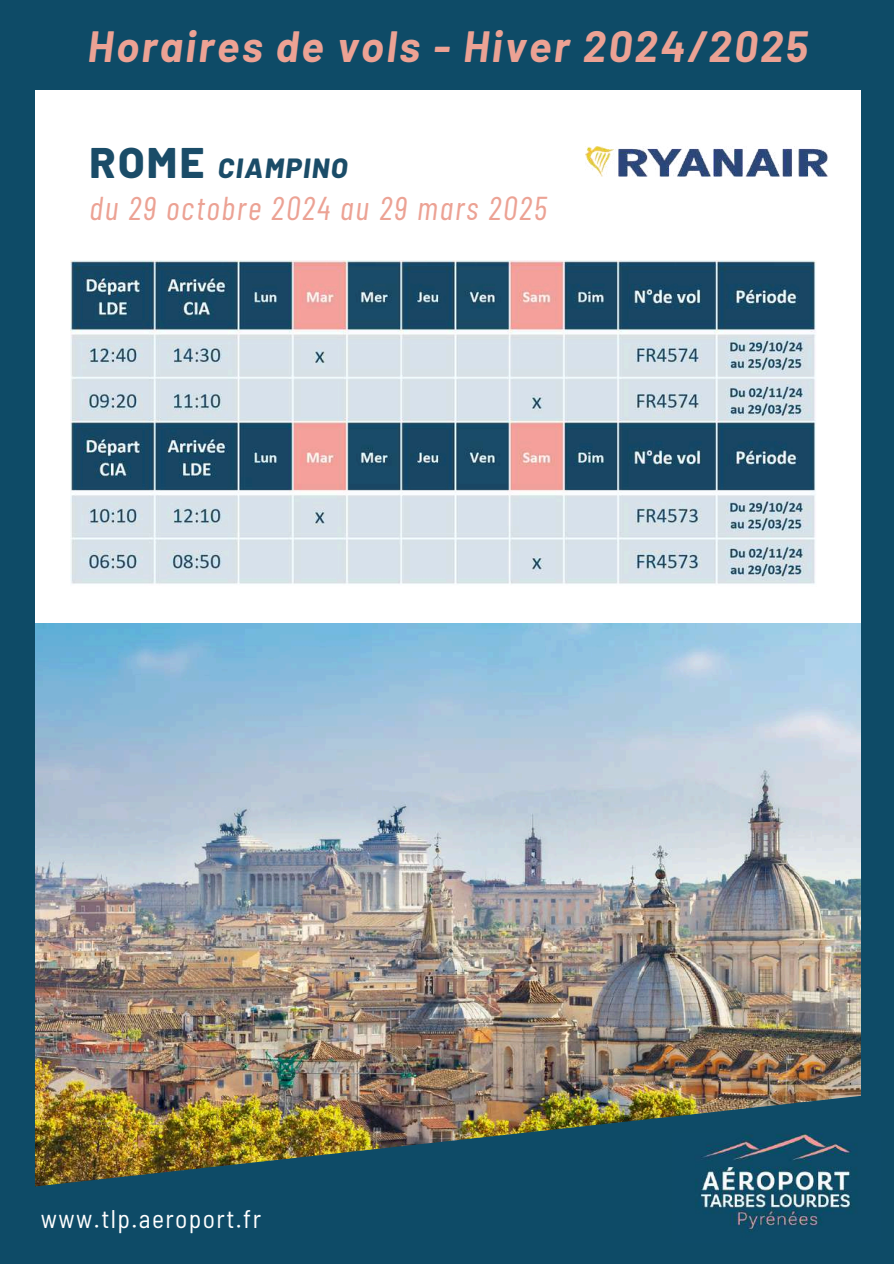
<style>
.page{position:relative;width:894px;height:1264px;background:#fff}
.page>*{position:absolute;margin:0;border:0;box-sizing:border-box;transform-origin:0 0}
.t1{font:italic 700 42.75px "Barlow";letter-spacing:.055em;color:#eca294}
.t2{font:800 42.75px "Barlow";color:#1a4c68}
.t3{font:italic 33px "Barlow Condensed";letter-spacing:.055em;color:#eca294}
.t4{font:italic 800 27.75px "Barlow";letter-spacing:.055em;color:#1a4c68}
.t5{font:semi-condensed 25.5px "Barlow";letter-spacing:.055em;color:#fff}
</style>
<div class="page">
<img style="left:35px;top:623px;width:825px;height:453px">
<img style="left:35px;top:1076px;width:858px;height:187px">
<div style="left:0;top:0;width:893px;height:89px;background:#0e4b67"></div>
<div style="left:0;top:0;width:35px;height:1263px;background:#0e4b67"></div>
<div style="left:860px;top:0;width:33px;height:1233px;background:#0e4b67"></div>
<img style="left:585px;top:147px;width:243px;height:29px">
<img style="left:672px;top:1132px;width:208px;height:110px">
<img style="left:71px;top:260px;width:745px;height:324px">
<p class="t1" style="left:88px;top:19px;width:721px">Horaires de vols - Hiver 2024/2025</p>
<p class="t2" style="left:89px;top:135px;width:117px">ROME</p>
<p class="t4" style="left:218px;top:150px;width:131px">CIAMPINO</p>
<p class="t3" style="left:89px;top:187px;width:459px">du 29 octobre 2024 au 29 mars 2025</p>
<p class="t5" style="left:41px;top:1202px;width:222px">www.tlp.aeroport.fr</p>
</div>
